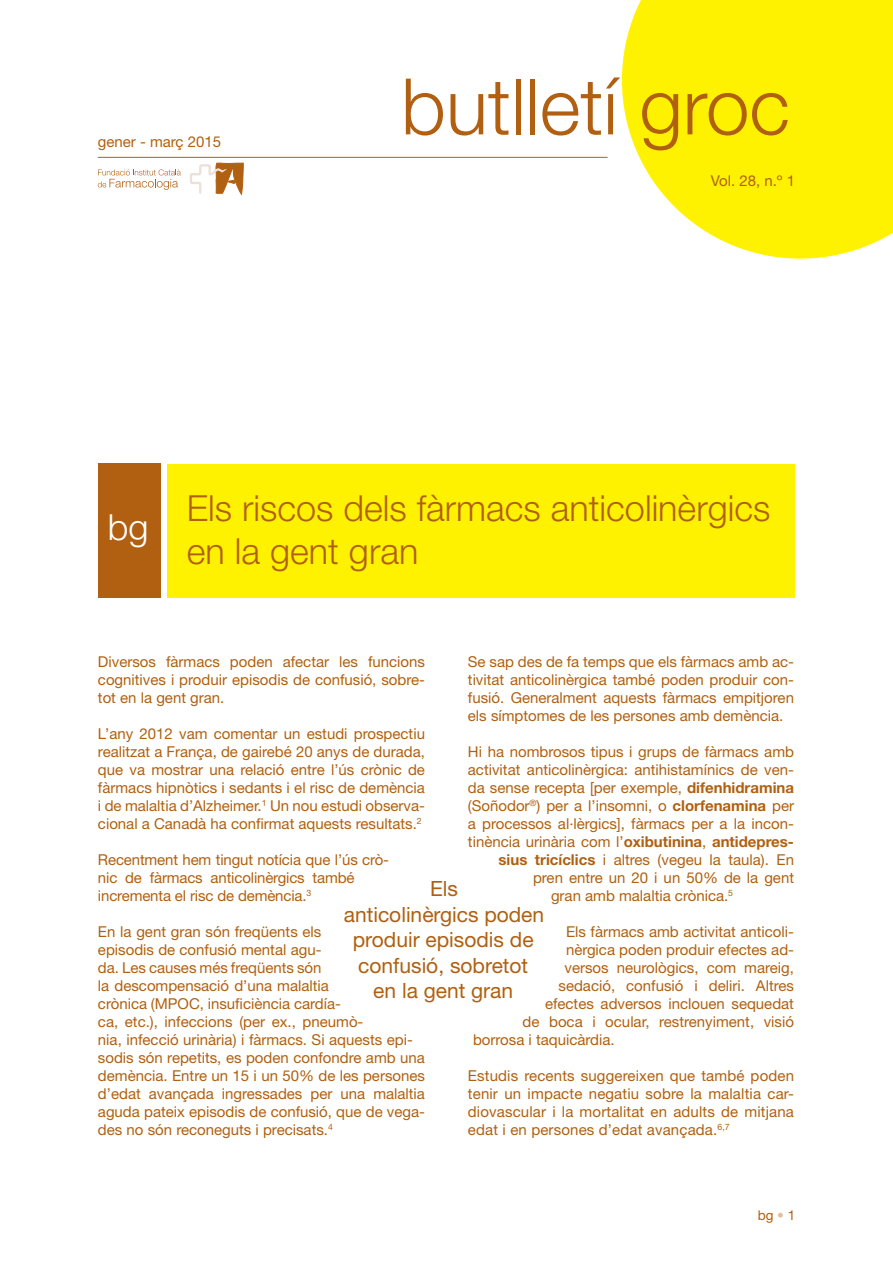
<style>
.page{position:relative;width:893px;height:1263px;background:#fff}
.page>*{position:absolute;margin:0;border:0;box-sizing:border-box;transform-origin:0 0}
.t1{font:300 78px "Helvetica Neue LT Std";color:#b06010}
.t2{font:300 36px/43.2px "Helvetica Neue LT Std";color:#b06010}
.t3{font:300 36px "Helvetica Neue LT Std";color:#fff}
.t4{font:21px/25.5px "Helvetica Neue LT Std";color:#b06010;text-align:center}
.t5{font:15px/18px "Helvetica Neue LT Std";color:#b06010;text-align:justify}
.t6{font:13.5px "Helvetica Neue LT Std";color:#b06010}
.s1{font-weight:700}
.s2{color:#dfbfa0}
</style>
<div class="page">
<svg style="left:622px;top:0;width:271px;height:259px;background:#fff31d"></svg>
<hr style="left:98px;top:157px;width:509px;height:1px;background:#b06010">
<div style="left:98px;top:463px;width:62px;height:135px;background:#b06010"></div>
<div style="left:168px;top:464px;width:627px;height:134px;background:#fff200"></div>
<svg style="left:190px;top:163px;width:53px;height:31px"></svg>
<svg style="left:98px;top:169px;width:83px;height:21px"></svg>
<p class="t5" style="left:98px;top:133px;width:125px">gener - març 2015</p>
<h1 class="t1" style="left:401px;top:59px;width:390px">butlletí groc</h1>
<p class="t5" style="left:711px;top:171px;width:86px">Vol. 28, n.º 1</p>
<h2 class="t3" style="left:108px;top:505px;width:42px">bg</h2>
<h2 class="t2" style="left:187px;top:485px;width:585px">Els riscos dels fàrmacs anticolinèrgics en la gent gran</h2>
<p class="t5" style="left:98px;top:653px;width:329px">Diversos fàrmacs poden afectar les funcions cognitives i produir episodis de confusió, sobre&shy;tot en la gent gran.</p>
<p class="t5" style="left:98px;top:725px;width:329px">L’any 2012 vam comentar un estudi prospectiu realitzat a França, de gairebé 20 anys de durada, que va mostrar una relació entre l’ús crònic de fàrmacs hipnòtics i sedants i el risc de demència i de malaltia d’Alzheimer.<sup>1</sup> Un nou estudi observa&shy;cional a Canadà ha confirmat aquests resultats.<sup>2</sup></p>
<p class="t5" style="left:98px;top:851px;width:293px;text-align:left">Recentment hem tingut notícia que l’ús crò&shy;nic de fàrmacs anticolinèrgics també incrementa el risc de demència.<sup>3</sup></p>
<p class="t5" style="left:98px;top:923px;width:329px;text-align:left">En la gent gran són freqüents els<br>episodis de confusió mental agu-<br>da. Les causes més freqüents són<br>la descompensació d’una malaltia<br>crònica (MPOC, insuficiència cardía-<br>ca, etc.), infeccions (per ex., pneumò-<br>nia, infecció urinària) i fàrmacs. Si aquests epi&shy;sodis són repetits, es poden confondre amb una demència. Entre un 15 i un 50% de les persones d’edat avançada ingressades per una malaltia aguda pateix episodis de confusió, que de vega&shy;des no són reconeguts i precisats.<sup>4</sup></p>
<p class="t5" style="left:468px;top:653px;width:328px">Se sap des de fa temps que els fàrmacs amb ac&shy;tivitat anticolinèrgica també poden produir con&shy;fusió. Generalment aquests fàrmacs empitjoren els símptomes de les persones amb demència.</p>
<p class="t5" style="left:468px;top:743px;width:328px">Hi ha nombrosos tipus i grups de fàrmacs amb</p>
<p class="t5" style="left:468px;top:761px;width:328px">activitat anticolinèrgica: antihistamínics de ven-</p>
<p class="t5" style="left:468px;top:779px;width:328px">da sense recepta [per exemple, <span class="s1">difenhidramina</span></p>
<p class="t5" style="left:468px;top:797px;width:328px">(Soñodor<sup>®</sup>) per a l’insomni, o <span class="s1">clorfenamina</span> per</p>
<p class="t5" style="left:468px;top:815px;width:328px">a processos al·lèrgics], fàrmacs per a la incon-</p>
<p class="t5" style="left:468px;top:833px;width:328px">tinència urinària com l’<span class="s1">oxibutinina</span>, <span class="s1">antidepres-</span></p>
<p class="t5" style="left:498px;top:851px;width:297px"><span class="s1">sius tricíclics</span> i altres (vegeu la taula). En</p>
<p class="t5" style="left:533px;top:869px;width:263px">pren entre un 20 i un 50% de la gent</p>
<p class="t5" style="left:551px;top:887px;width:184px">gran amb malaltia crònica.<sup>5</sup></p>
<p class="t5" style="left:566px;top:923px;width:229px">Els fàrmacs amb activitat anticoli-</p>
<p class="t5" style="left:566px;top:941px;width:230px">nèrgica poden produir efectes ad-</p>
<p class="t5" style="left:564px;top:959px;width:231px">versos neurològics, com mareig,</p>
<p class="t5" style="left:558px;top:977px;width:237px">sedació, confusió i deliri. Altres</p>
<p class="t5" style="left:545px;top:995px;width:250px">efectes adversos inclouen sequedat</p>
<p class="t5" style="left:522px;top:1013px;width:273px">de boca i ocular, restrenyiment, visió</p>
<p class="t5" style="left:473px;top:1031px;width:143px">borrosa i taquicàrdia.</p>
<p class="t5" style="left:468px;top:1067px;width:328px">Estudis recents suggereixen que també poden tenir un impacte negatiu sobre la malaltia car&shy;diovascular i la mortalitat en adults de mitjana edat i en persones d’edat avançada.<sup>6,7</sup></p>
<h3 class="t4" style="left:344px;top:876px;width:202px">Els<br>anticolinèrgics poden produir episodis de confusió, sobretot<br>en la gent gran</h3>
<p class="t6" style="left:758px;top:1207px;width:39px">bg <span class="s2">•</span> 1</p>
</div>
